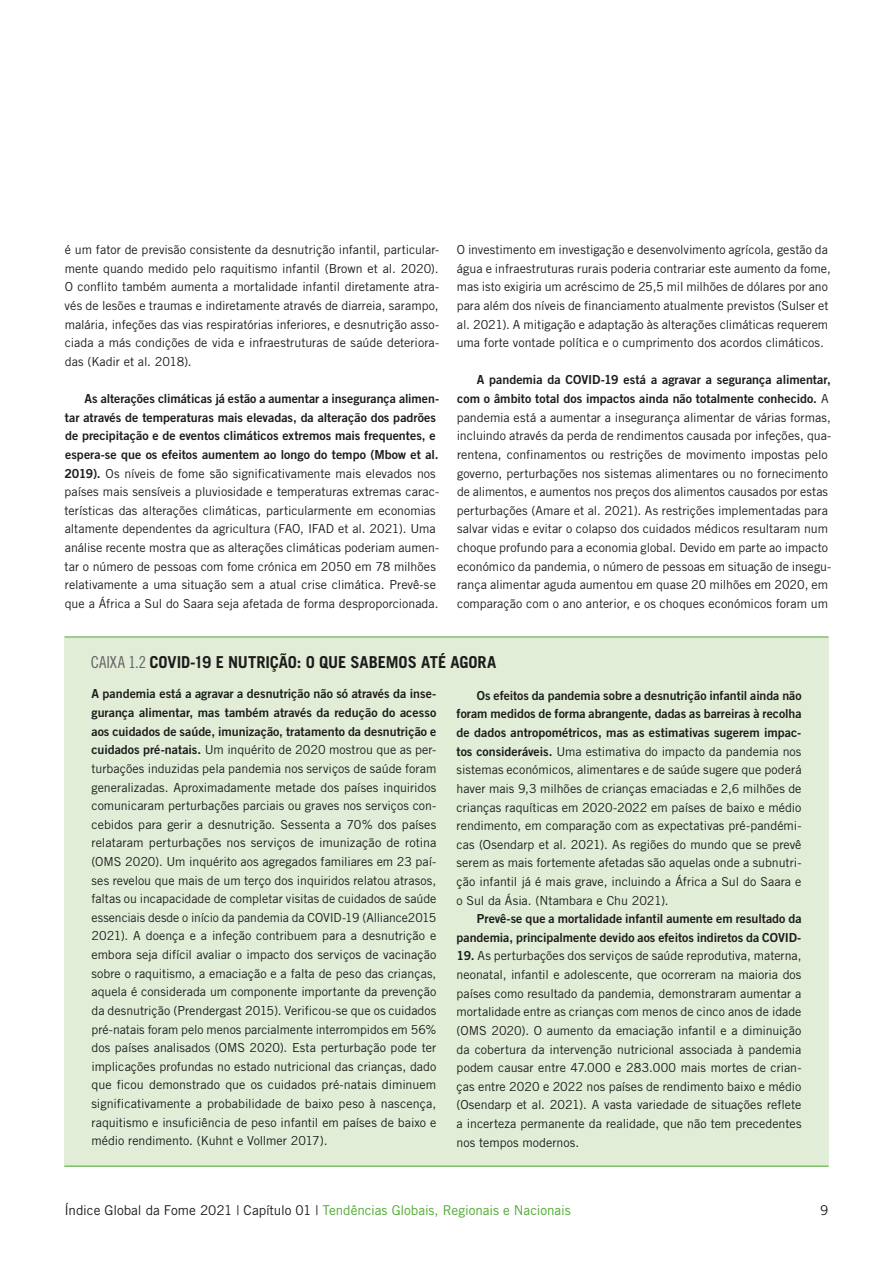
<style>
.page{position:relative;width:893px;height:1263px;background:#fff}
.page>*{position:absolute;margin:0;border:0;box-sizing:border-box;transform-origin:0 0}
.t1{font:700 16.5px "Trade Gothic LT Std";letter-spacing:-.01em;color:#1d1d1b}
.t2{font:13.5px "Trade Gothic LT Std";letter-spacing:-.01em;color:#4ea831}
.t3{font:13.5px "Trade Gothic LT Std";color:#1d1d1b}
.t4{font:12.45px/18.6px "Trade Gothic LT Std";color:#1d1d1b;text-align:justify}
.t5{font:12.45px/18.6px "Trade Gothic LT Std Bd 2";color:#1d1d1b;text-align:right}
.s1{font-family:"Trade Gothic LT Std Bd 2"}
.s2{font-family:"Trade Gothic LT Std"}
.s3{font-family:"Trade Gothic LT Std Cn 18";font-weight:400;color:#646463}
.s4{color:#1d1d1b}
</style>
<div class="page">
<div style="left:64px;top:643px;width:764px;height:523px;background:#e2edd8"></div>
<hr style="left:64px;top:637px;width:764px;height:1px;background:#4ea831">
<hr style="left:64px;top:1166px;width:764px;height:1px;background:#4ea831">
<p class="t4" style="left:65px;top:242px;width:376px">é um fator de previsão consistente da desnutrição infantil, particular&shy;mente quando medido pelo raquitismo infantil (Brown et al. 2020).<br>O conflito também aumenta a mortalidade infantil diretamente atra&shy;vés de lesões e traumas e indiretamente através de diarreia, sarampo, malária, infeções das vias respiratórias inferiores, e desnutrição asso&shy;ciada a más condições de vida e infraestruturas de saúde deteriora&shy;das (Kadir et al. 2018).</p>
<p class="t5" style="left:65px;top:390px;width:376px;text-align:left;text-indent:20px">As alterações climáticas já estão a aumentar a insegurança alimen&shy;tar através de temperaturas mais elevadas, da alteração dos padrões de precipitação e de eventos climáticos extremos mais frequentes, e espera-se que os efeitos aumentem ao longo do tempo (Mbow et al.</p>
<p class="t4" style="left:64px;top:465px;width:376px;text-align:left"><span class="s1">2019).</span> Os níveis de fome são significativamente mais elevados nos países mais sensíveis a pluviosidade e temperaturas extremas carac&shy;terísticas das alterações climáticas, particularmente em economias altamente dependentes da agricultura (FAO, IFAD et al. 2021). Uma análise recente mostra que as alterações climáticas poderiam aumen&shy;tar o número de pessoas com fome crónica em 2050 em 78 milhões relativamente a uma situação sem a atual crise climática. Prevê-se que a África a Sul do Saara seja afetada de forma desproporcionada.</p>
<p class="t4" style="left:457px;top:242px;width:375px;text-align:left">O investimento em investigação e desenvolvimento agrícola, gestão da água e infraestruturas rurais poderia contrariar este aumento da fome, mas isto exigiria um acréscimo de 25,5 mil milhões de dólares por ano para além dos níveis de financiamento atualmente previstos (Sulser et al. 2021). A mitigação e adaptação às alterações climáticas requerem uma forte vontade política e o cumprimento dos acordos climáticos.</p>
<p class="t5" style="left:457px;top:372px;width:375px">A pandemia da COVID-19 está a agravar a segurança alimentar, com o âmbito total dos impactos ainda não totalmente conhecido. <span class="s2">A</span></p>
<p class="t4" style="left:457px;top:409px;width:376px;text-align:left">pandemia está a aumentar a insegurança alimentar de várias formas, incluindo através da perda de rendimentos causada por infeções, qua&shy;rentena, confinamentos ou restrições de movimento impostas pelo governo, perturbações nos sistemas alimentares ou no fornecimento de alimentos, e aumentos nos preços dos alimentos causados por estas perturbações (Amare et al. 2021). As restrições implementadas para salvar vidas e evitar o colapso dos cuidados médicos resultaram num choque profundo para a economia global. Devido em parte ao impacto económico da pandemia, o número de pessoas em situação de insegu&shy;rança alimentar aguda aumentou em quase 20 milhões em 2020, em comparação com o ano anterior, e os choques económicos foram um</p>
<h1 class="t1" style="left:91px;top:656px;width:407px"><span class="s3">CAIXA 1.2</span> COVID-19 E NUTRIÇÃO: O QUE SABEMOS ATÉ AGORA</h1>
<p class="t5" style="left:91px;top:686px;width:346px;text-align:justify">A pandemia está a agravar a desnutrição não só através da inse&shy;gurança alimentar, mas também através da redução do acesso aos cuidados de saúde, imunização, tratamento da desnutrição e</p>
<p class="t4" style="left:91px;top:742px;width:346px"><span class="s1">cuidados pré-natais.</span> Um inquérito de 2020 mostrou que as per&shy;turbações induzidas pela pandemia nos serviços de saúde foram generalizadas. Aproximadamente metade dos países inquiridos comunicaram perturbações parciais ou graves nos serviços con&shy;cebidos para gerir a desnutrição. Sessenta a 70% dos países relataram perturbações nos serviços de imunização de rotina (OMS 2020). Um inquérito aos agregados familiares em 23 paí&shy;ses revelou que mais de um terço dos inquiridos relatou atrasos, faltas ou incapacidade de completar visitas de cuidados de saúde essenciais desde o início da pandemia da COVID-19 (Alliance2015<br>2021). A doença e a infeção contribuem para a desnutrição e embora seja difícil avaliar o impacto dos serviços de vacinação sobre o raquitismo, a emaciação e a falta de peso das crianças, aquela é considerada um componente importante da prevenção da desnutrição (Prendergast 2015). Verificou-se que os cuidados pré-natais foram pelo menos parcialmente interrompidos em 56% dos países analisados (OMS 2020). Esta perturbação pode ter implicações profundas no estado nutricional das crianças, dado que ficou demonstrado que os cuidados pré-natais diminuem significativamente a probabilidade de baixo peso à nascença, raquitismo e insuficiência de peso infantil em países de baixo e médio rendimento. (Kuhnt e Vollmer 2017).</p>
<p class="t5" style="left:457px;top:687px;width:346px;text-align:justify;text-indent:20px">Os efeitos da pandemia sobre a desnutrição infantil ainda não foram medidos de forma abrangente, dadas as barreiras à recolha de dados antropométricos, mas as estimativas sugerem impac-</p>
<p class="t4" style="left:457px;top:743px;width:346px"><span class="s1">tos consideráveis.</span> Uma estimativa do impacto da pandemia nos sistemas económicos, alimentares e de saúde sugere que poderá haver mais 9,3 milhões de crianças emaciadas e 2,6 milhões de crianças raquíticas em 2020-2022 em países de baixo e médio rendimento, em comparação com as expectativas pré-pandémi&shy;cas (Osendarp et al. 2021). As regiões do mundo que se prevê serem as mais fortemente afetadas são aquelas onde a subnutri&shy;ção infantil já é mais grave, incluindo a África a Sul do Saara e o Sul da Ásia. (Ntambara e Chu 2021).</p>
<p class="t5" style="left:457px;top:910px;width:346px">Prevê-se que a mortalidade infantil aumente em resultado da pandemia, principalmente devido aos efeitos indiretos da COVID-</p>
<p class="t4" style="left:457px;top:948px;width:346px"><span class="s1">19.</span> As perturbações dos serviços de saúde reprodutiva, materna, neonatal, infantil e adolescente, que ocorreram na maioria dos países como resultado da pandemia, demonstraram aumentar a mortalidade entre as crianças com menos de cinco anos de idade (OMS 2020). O aumento da emaciação infantil e a diminuição da cobertura da intervenção nutricional associada à pandemia podem causar entre 47.000 e 283.000 mais mortes de crian&shy;ças entre 2020 e 2022 nos países de rendimento baixo e médio (Osendarp et al. 2021). A vasta variedade de situações reflete a incerteza permanente da realidade, que não tem precedentes nos tempos modernos.</p>
<p class="t2" style="left:64px;top:1205px;width:508px"><span class="s4">Índice Global da Fome 2021 | Capítulo 01 |</span> Tendências Globais, Regionais e Nacionais</p>
<p class="t3" style="left:820px;top:1205px;width:10px">9</p>
</div>
